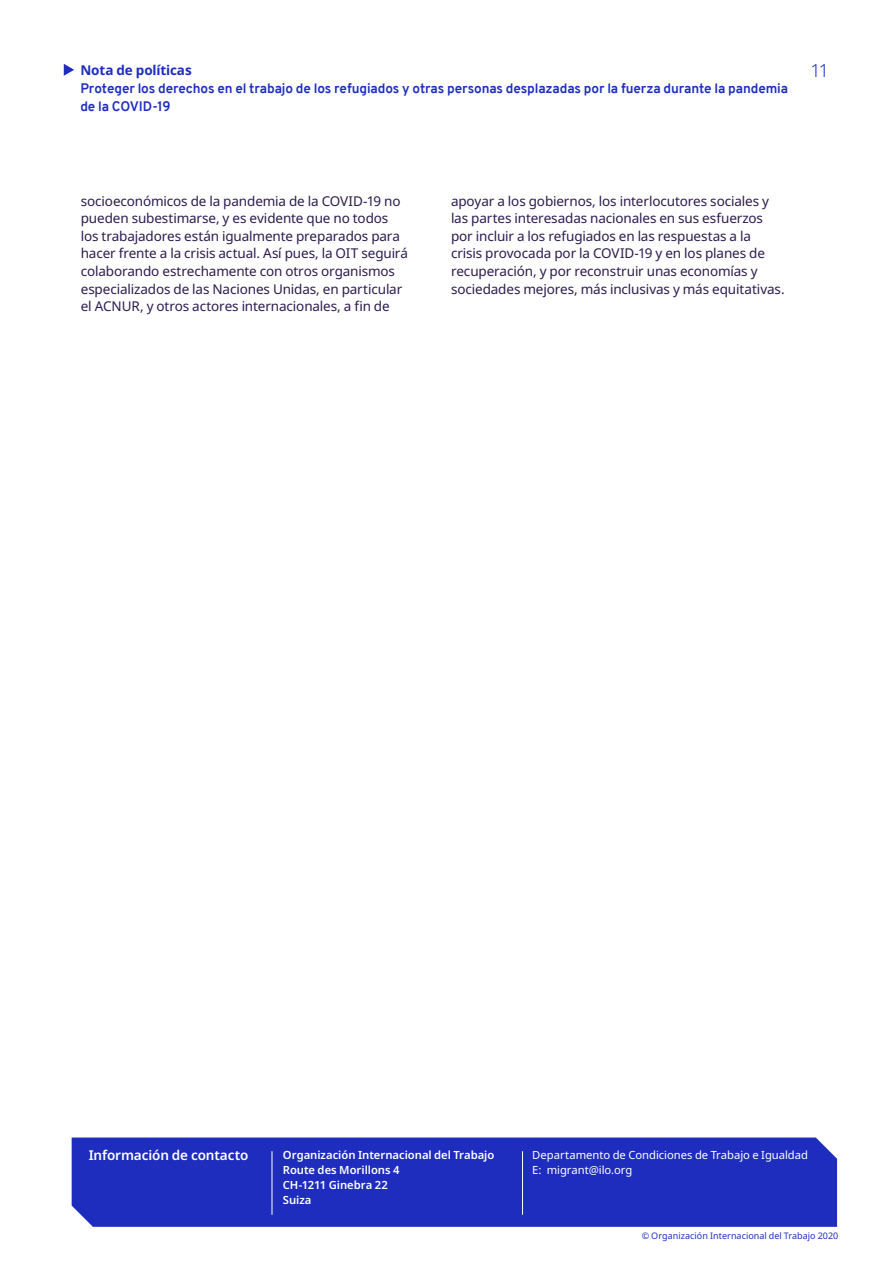
<style>
.page{position:relative;width:893px;height:1263px;background:#fff}
.page>*{position:absolute;margin:0;border:0;box-sizing:border-box;transform-origin:0 0}
.t1{font:300 18px "Noto Sans";color:#1e2dbe}
.Briefing_A4_-_Body{font:13.5px/17.5px "Noto Sans";letter-spacing:-.01em;color:#2c1b4d}
.Briefing_A4_-_Subhea{font:700 13.5px/18px "Overpass";letter-spacing:-.01em;color:#1e2dbe}
.Briefing_A4_-_Body-2{font:600 13.5px "Noto Sans";letter-spacing:-.01em;color:#fff}
.Briefing_A4_-_contac{font:600 11.25px "Noto Sans";color:#fff}
.Briefing_A4_-_contac-2{font:11.25px/15px "Noto Sans";letter-spacing:-.005em;color:#fff}
.Briefing_A4_-_contac-3{font:9px "Noto Sans";letter-spacing:.005em;color:#1e2dbe}
.s1{font-family:"Noto Sans"}
</style>
<div class="page">
<div style="left:72px;top:1137px;width:765px;height:90px;background:#1e2dbe"></div>
<hr style="left:547px;top:1175px;width:85px;height:1px;background:#1e2dbe">
<hr style="left:522px;top:1151px;width:1px;height:64px;background:#fff">
<hr style="left:272px;top:1151px;width:1px;height:64px;background:#fff">
<svg style="left:64px;top:64px;width:10px;height:12px"></svg>
<p class="Briefing_A4_-_Subhea" style="left:80px;top:61px;width:709px"><span class="s1">Nota de políticas<br></span>Proteger los derechos en el trabajo de los refugiados y otras personas desplazadas por la fuerza durante la pandemia de la COVID-19</p>
<h1 class="t1" style="left:810px;top:57px;width:20px">11</h1>
<p class="Briefing_A4_-_Body" style="left:81px;top:192px;width:329px">socioeconómicos de la pandemia de la COVID-19 no pueden subestimarse, y es evidente que no todos los trabajadores están igualmente preparados para hacer frente a la crisis actual. Así pues, la OIT seguirá colaborando estrechamente con otros organismos especializados de las Naciones Unidas, en particular el ACNUR, y otros actores internacionales, a fin de</p>
<p class="Briefing_A4_-_Body" style="left:451px;top:192px;width:335px">apoyar a los gobiernos, los interlocutores sociales y las partes interesadas nacionales en sus esfuerzos por incluir a los refugiados en las respuestas a la crisis provocada por la COVID-19 y en los planes de recuperación, y por reconstruir unas economías y sociedades mejores, más inclusivas y más equitativas.</p>
<p class="Briefing_A4_-_Body-2" style="left:89px;top:1145px;width:161px">Información de contacto</p>
<p class="Briefing_A4_-_contac" style="left:283px;top:1147px;width:213px">Organización Internacional del Trabajo</p>
<p class="Briefing_A4_-_contac" style="left:283px;top:1162px;width:118px">Route des Morillons 4</p>
<p class="Briefing_A4_-_contac" style="left:283px;top:1177px;width:107px">CH-1211 Ginebra 22</p>
<p class="Briefing_A4_-_contac" style="left:283px;top:1192px;width:30px">Suiza</p>
<p class="Briefing_A4_-_contac-2" style="left:532px;top:1148px;width:277px">Departamento de Condiciones de Trabajo e Igualdad<br>E: migrant@ilo.org</p>
<p class="Briefing_A4_-_contac-3" style="left:642px;top:1229px;width:198px">© Organización Internacional del Trabajo 2020</p>
</div>
